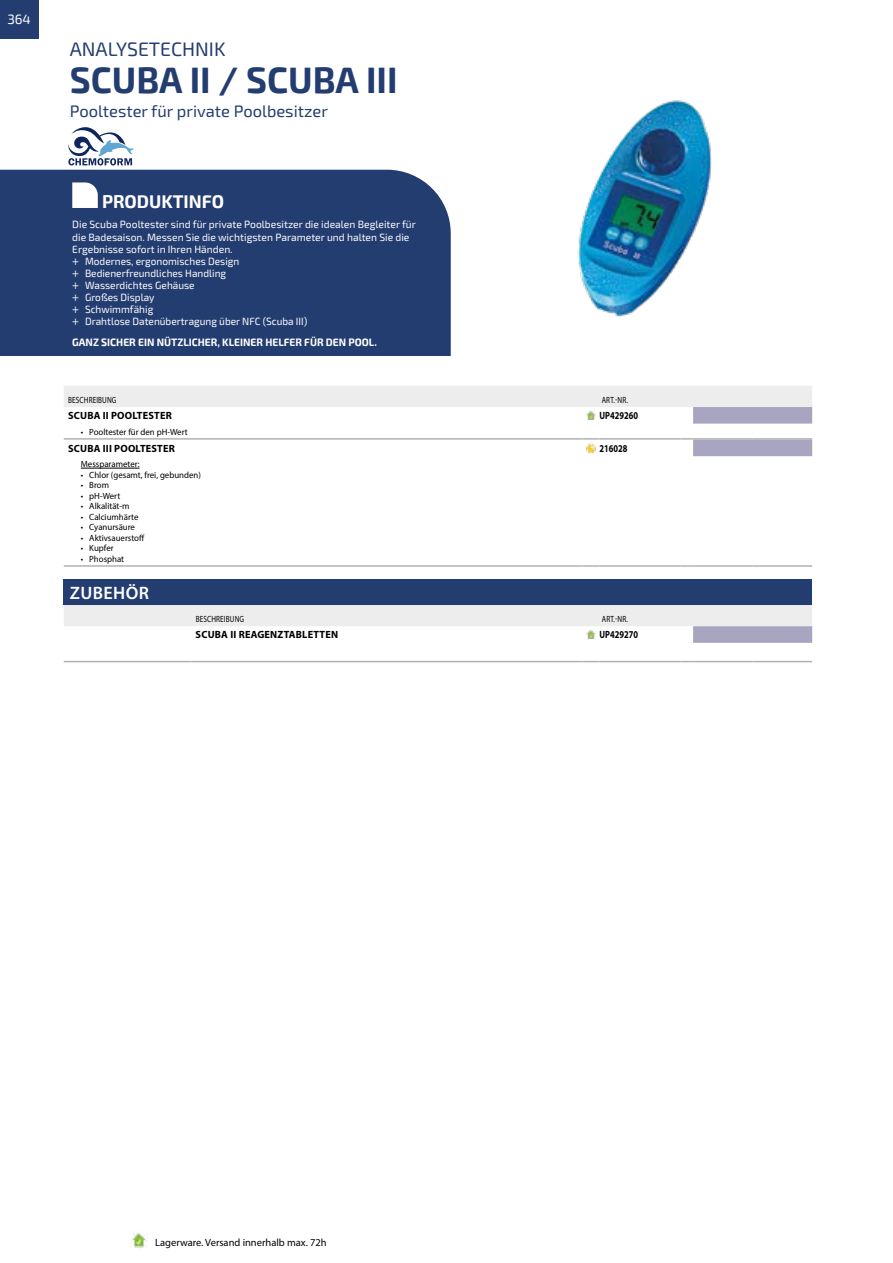
<style>
.page{position:relative;width:893px;height:1263px;background:#fff}
.page>*{position:absolute;margin:0;border:0;box-sizing:border-box;transform-origin:0 0}
.t1{font:700 36px "Exo 2";color:#243d70}
.t2{font:19.5px "Exo 2";color:#243d70}
.t3{font:700 18px "Exo 2";color:#fff}
.t4{font:600 18px "Myriad Pro";letter-spacing:.02em;color:#fff}
.t5{font:16.5px "Exo 2";color:#243d70}
.t6{font:13.5px "Exo 2";color:#fff}
.t7{font:10.5px/12.1px "Exo 2";color:#fff}
.t8{font:700 10.5px "Myriad Pro";letter-spacing:.02em;color:#000}
.t9{font:700 10.5px "Exo 2";color:#fff}
.t10{font:10.5px "Myriad Pro";color:#000}
.t11{font:700 10.5px "Myriad Pro";color:#000;scale:.8 1}
.t12{font:700 10.5px "Myriad Pro";letter-spacing:.02em;color:#000;scale:.8 1}
.t13{font:9px "Myriad Pro";color:#000}
.t14{font:9px "Myriad Pro";letter-spacing:.02em;color:#000;scale:.8 1}
.t15{font:9px "Myriad Pro";color:#000;scale:.8 1}
.s1{font-family:"Myriad Pro";font-size:12px}
</style>
<div class="page">
<svg style="left:68px;top:127px;width:66px;height:38px"></svg>
<div style="left:0;top:170px;width:451px;height:186px;background:#243d70"></div>
<svg style="left:72px;top:182px;width:26px;height:26px"></svg>
<hr style="left:64px;top:438px;width:519px;height:2px;background:#b3b2b2">
<hr style="left:600px;top:438px;width:80px;height:2px;background:#b3b2b2">
<svg style="left:64px;top:386px;width:748px;height:38px"></svg>
<svg style="left:680px;top:438px;width:132px;height:18px;background:#b1afc5"></svg>
<hr style="left:64px;top:565px;width:519px;height:2px;background:#b3b2b2">
<svg style="left:583px;top:565px;width:17px;height:2px"></svg>
<hr style="left:600px;top:565px;width:80px;height:2px;background:#b3b2b2">
<svg style="left:680px;top:565px;width:13px;height:2px"></svg>
<hr style="left:693px;top:565px;width:60px;height:2px;background:#b3b2b2">
<hr style="left:753px;top:565px;width:59px;height:2px;background:#b3b2b2">
<svg style="left:583px;top:438px;width:17px;height:15px"></svg>
<hr style="left:81px;top:468px;width:59px;height:1px;background:#000">
<div style="left:64px;top:579px;width:748px;height:26px;background:#243d70"></div>
<hr style="left:64px;top:661px;width:127px;height:1px;background:#b3b2b2">
<svg style="left:583px;top:661px;width:17px;height:1px"></svg>
<hr style="left:600px;top:661px;width:80px;height:1px;background:#b3b2b2">
<svg style="left:680px;top:661px;width:13px;height:1px"></svg>
<hr style="left:693px;top:661px;width:60px;height:1px;background:#b3b2b2">
<hr style="left:753px;top:661px;width:59px;height:1px;background:#b3b2b2">
<hr style="left:191px;top:661px;width:392px;height:1px;background:#b3b2b2">
<svg style="left:64px;top:605px;width:748px;height:38px"></svg>
<img style="left:577px;top:100px;width:135px;height:217px">
<div style="left:0;top:0;width:38px;height:38px;background:#243d70"></div>
<img style="left:132px;top:1233px;width:15px;height:15px">
<p class="t6" style="left:7px;top:11px;width:25px">364</p>
<h2 class="t2" style="left:70px;top:38px;width:157px">ANALYSETECHNIK</h2>
<h1 class="t1" style="left:70px;top:59px;width:329px">SCUBA II / SCUBA III</h1>
<h3 class="t5" style="left:70px;top:101px;width:260px">Pooltester für private Poolbesitzer</h3>
<h3 class="t3" style="left:76px;top:191px;width:149px"><sup>+</sup> PRODUKTINFO</h3>
<p class="t7" style="left:72px;top:219px;width:345px">Die Scuba Pooltester sind für private Poolbesitzer die idealen Begleiter für die Badesaison. Messen Sie die wichtigsten Parameter und halten Sie die Ergebnisse sofort in Ihren Händen.<br><span class="s1">+</span> Modernes, ergonomisches Design<br><span class="s1">+</span> Bedienerfreundliches Handling<br><span class="s1">+</span> Wasserdichtes Gehäuse<br><span class="s1">+</span> Großes Display<br><span class="s1">+</span> Schwimmfähig<br><span class="s1">+</span> Drahtlose Datenübertragung über NFC (Scuba III)</p>
<p class="t9" style="left:72px;top:336px;width:306px">GANZ SICHER EIN NÜTZLICHER, KLEINER HELFER FÜR DEN POOL.</p>
<p class="t14" style="left:68px;top:394px;width:62px">BESCHREIBUNG</p>
<p class="t15" style="left:602px;top:394px;width:34px">ART.-NR.</p>
<p class="t8" style="left:68px;top:409px;width:105px">SCUBA II POOLTESTER</p>
<p class="t11" style="left:600px;top:409px;width:50px">UP429260</p>
<p class="t13" style="left:81px;top:426px;width:108px">• Pooltester für den pH-Wert</p>
<p class="t8" style="left:68px;top:441px;width:108px">SCUBA III POOLTESTER</p>
<p class="t12" style="left:600px;top:441px;width:36px">216028</p>
<p class="t13" style="left:81px;top:459px;width:60px">Messparameter:</p>
<p class="t13" style="left:81px;top:469px;width:122px">• Chlor (gesamt, frei, gebunden)</p>
<p class="t13" style="left:81px;top:480px;width:30px">• Brom</p>
<p class="t13" style="left:81px;top:490px;width:41px">• pH-Wert</p>
<p class="t13" style="left:81px;top:501px;width:50px">• Alkalität-m</p>
<p class="t13" style="left:81px;top:511px;width:59px">• Calciumhärte</p>
<p class="t13" style="left:81px;top:522px;width:56px">• Cyanursäure</p>
<p class="t13" style="left:81px;top:532px;width:65px">• Aktivsauerstoff</p>
<p class="t13" style="left:81px;top:543px;width:34px">• Kupfer</p>
<p class="t13" style="left:81px;top:553px;width:45px">• Phosphat</p>
<h3 class="t4" style="left:70px;top:581px;width:80px">ZUBEHÖR</h3>
<p class="t14" style="left:196px;top:613px;width:62px">BESCHREIBUNG</p>
<p class="t15" style="left:602px;top:613px;width:34px">ART.-NR.</p>
<p class="t8" style="left:196px;top:628px;width:144px">SCUBA II REAGENZTABLETTEN</p>
<p class="t11" style="left:600px;top:628px;width:50px">UP429270</p>
<p class="t10" style="left:155px;top:1236px;width:173px">Lagerware. Versand innerhalb max. 72h</p>
</div>
